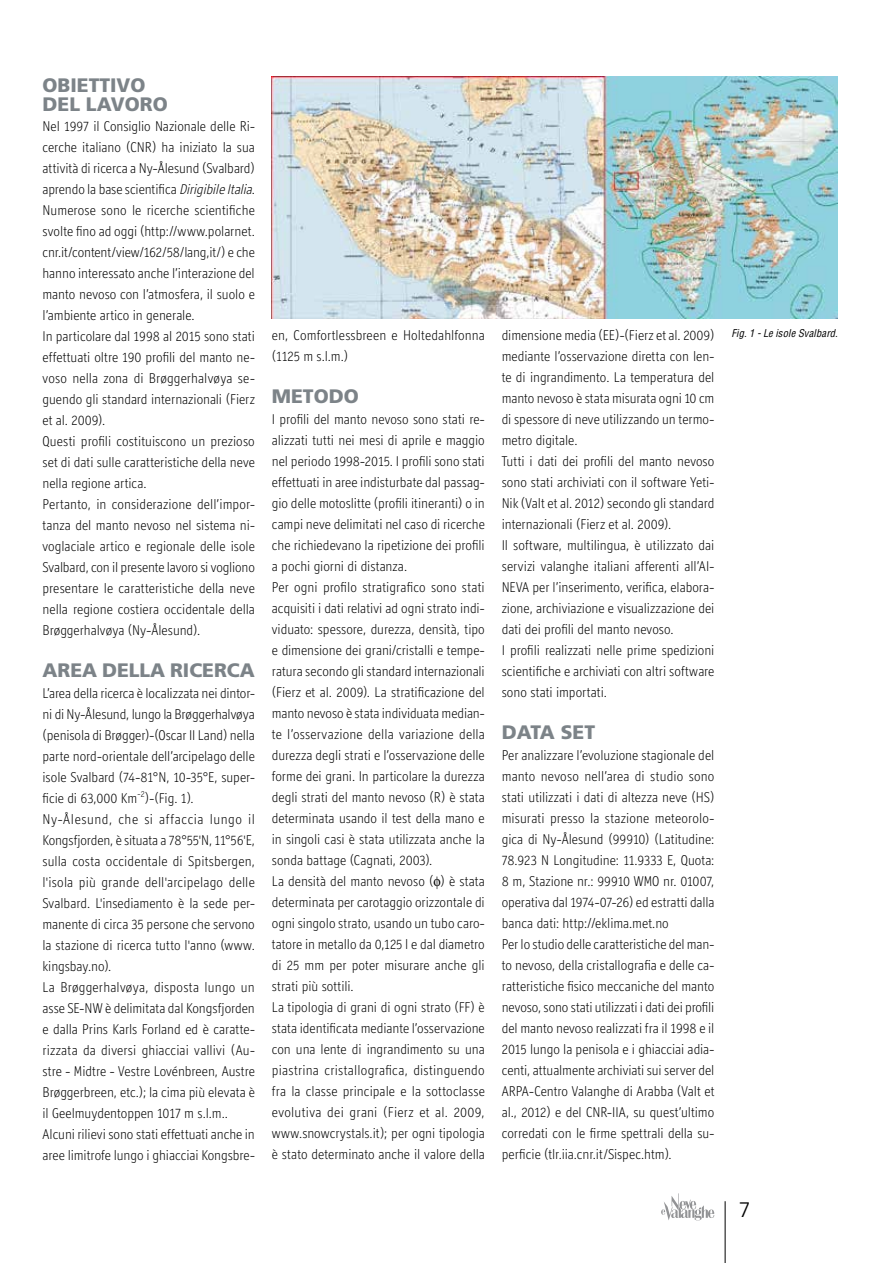
<style>
.page{position:relative;width:893px;height:1263px;background:#fff}
.page>*{position:absolute;margin:0;border:0;box-sizing:border-box;transform-origin:0 0}
.t1{font:300 21px "Frutiger";color:#000}
.t2{font:900 19.5px/19.5px "Frutiger";color:#7c8388}
.t3{font:300 14.25px/21px "Officina Display ITC";letter-spacing:.005em;color:#000}
.t4{font:italic condensed 10.5px "Helvetica";letter-spacing:.015em;color:#000}
.s1{font-style:italic}
</style>
<div class="page">
<img style="left:272px;top:77px;width:566px;height:241px">
<hr style="left:725px;top:1201px;width:1px;height:62px;background:#000">
<svg style="left:661px;top:1193px;width:53px;height:27px"></svg>
<h2 class="t2" style="left:43px;top:75px;width:127px">OBIETTIVO<br>DEL LAVORO</h2>
<p class="t3" style="left:43px;top:115px;width:214px">Nel 1997 il Consiglio Nazionale delle Ri&shy;cerche italiano (CNR) ha iniziato la sua attività di ricerca a Ny-Ålesund (Svalbard) aprendo la base scientifica <span class="s1">DirigibileItalia</span>.<br>Numerose sono le ricerche scientifiche svolte fino ad oggi (http://www.polarnet. cnr.it/content/view/162/58/lang,it/) e che hanno interessato anche l’interazione del manto nevoso con l’atmosfera, il suolo e l’ambiente artico in generale.<br>In particolare dal 1998 al 2015 sono stati effettuati oltre 190 profili del manto ne&shy;voso nella zona di Brøggerhalvøya se&shy;guendo gli standard internazionali (Fierz et al. 2009).<br>Questi profili costituiscono un prezioso set di dati sulle caratteristiche della neve nella regione artica.<br>Pertanto, in considerazione dell’impor&shy;tanza del manto nevoso nel sistema ni&shy;voglaciale artico e regionale delle isole Svalbard, con il presente lavoro si vogliono presentare le caratteristiche della neve nella regione costiera occidentale della Brøggerhalvøya (Ny-Ålesund).</p>
<h2 class="t2" style="left:43px;top:660px;width:214px">AREA DELLA RICERCA</h2>
<p class="t3" style="left:43px;top:682px;width:214px">L’area della ricerca è localizzata nei dintor&shy;ni di Ny-Ålesund, lungo la Brøggerhalvøya (penisola di Brøgger)-(Oscar II Land) nella parte nord-orientale dell’arcipelago delle isole Svalbard (74-81°N, 10-35°E, super&shy;ficie di 63,000 Km<sup>-2</sup>)-(Fig. 1).<br>Ny-Ålesund, che si affaccia lungo il Kongsfjorden, è situata a 78°55'N, 11°56'E, sulla costa occidentale di Spitsbergen, l'isola più grande dell'arcipelago delle Svalbard. L'insediamento è la sede per&shy;manente di circa 35 persone che servono la stazione di ricerca tutto l'anno (www. kingsbay.no).<br>La Brøggerhalvøya, disposta lungo un asse SE-NW è delimitata dal Kongsfjorden e dalla Prins Karls Forland ed è caratte&shy;rizzata da diversi ghiacciai vallivi (Au&shy;stre - Midtre - Vestre Lovénbreen, Austre Brøggerbreen, etc.); la cima più elevata è il Geelmuydentoppen 1017 m s.l.m..<br>Alcuni rilievi sono stati effettuati anche in aree limitrofe lungo i ghiacciai Kongsbre-</p>
<p class="t3" style="left:272px;top:324px;width:214px">en, Comfortlessbreen e Holtedahlfonna (1125 m s.l.m.)</p>
<h2 class="t2" style="left:272px;top:386px;width:88px">METODO</h2>
<p class="t3" style="left:272px;top:408px;width:214px">I profili del manto nevoso sono stati re&shy;alizzati tutti nei mesi di aprile e maggio nel periodo 1998-2015. I profili sono stati effettuati in aree indisturbate dal passag&shy;gio delle motoslitte (profili itineranti) o in campi neve delimitati nel caso di ricerche che richiedevano la ripetizione dei profili a pochi giorni di distanza.<br>Per ogni profilo stratigrafico sono stati acquisiti i dati relativi ad ogni strato indi&shy;viduato: spessore, durezza, densità, tipo e dimensione dei grani/cristalli e tempe&shy;ratura secondo gli standard internazionali (Fierz et al. 2009). La stratificazione del manto nevoso è stata individuata median&shy;te l’osservazione della variazione della durezza degli strati e l’osservazione delle forme dei grani. In particolare la durezza degli strati del manto nevoso (R) è stata determinata usando il test della mano e in singoli casi è stata utilizzata anche la sonda battage (Cagnati, 2003).<br>La densità del manto nevoso ( ) è stata determinata per carotaggio orizzontale di ogni singolo strato, usando un tubo caro&shy;tatore in metallo da 0,125 l e dal diametro di 25 mm per poter misurare anche gli strati più sottili.<br>La tipologia di grani di ogni strato (FF) è stata identificata mediante l’osservazione con una lente di ingrandimento su una piastrina cristallografica, distinguendo fra la classe principale e la sottoclasse evolutiva dei grani (Fierz et al. 2009, www.snowcrystals.it); per ogni tipologia è stato determinato anche il valore della</p>
<p class="t3" style="left:502px;top:324px;width:214px">dimensione media (EE)-(Fierz et al. 2009) mediante l’osservazione diretta con len&shy;te di ingrandimento. La temperatura del manto nevoso è stata misurata ogni 10 cm di spessore di neve utilizzando un termo&shy;metro digitale.<br>Tutti i dati dei profili del manto nevoso sono stati archiviati con il software Yeti-Nik (Valt et al. 2012) secondo gli standard internazionali (Fierz et al. 2009).<br>Il software, multilingua, è utilizzato dai servizi valanghe italiani afferenti all’AI-NEVA per l’inserimento, verifica, elabora&shy;zione, archiviazione e visualizzazione dei dati dei profili del manto nevoso.<br>I profili realizzati nelle prime spedizioni scientifiche e archiviati con altri software sono stati importati.</p>
<h2 class="t2" style="left:502px;top:722px;width:95px">DATA SET</h2>
<p class="t3" style="left:502px;top:744px;width:214px">Per analizzare l’evoluzione stagionale del manto nevoso nell’area di studio sono stati utilizzati i dati di altezza neve (HS) misurati presso la stazione meteorolo&shy;gica di Ny-Ålesund (99910) (Latitudine:<br>78.923 N Longitudine: 11.9333 E, Quota:<br>8 m, Stazione nr.: 99910 WMO nr. 01007, operativa dal 1974-07-26) ed estratti dalla banca dati: http://eklima.met.no<br>Per lo studio delle caratteristiche del man&shy;to nevoso, della cristallografia e delle ca&shy;ratteristiche fisico meccaniche del manto nevoso, sono stati utilizzati i dati dei profili del manto nevoso realizzati fra il 1998 e il 2015 lungo la penisola e i ghiacciai adia&shy;centi, attualmente archiviati sui server del ARPA-Centro Valanghe di Arabba (Valt et al., 2012) e del CNR-IIA, su quest’ultimo corredati con le firme spettrali della su&shy;perficie (tlr.iia.cnr.it/Sispec.htm).</p>
<p class="t4" style="left:731px;top:326px;width:108px">Fig. 1 - Le isole Svalbard.</p>
<h1 class="t1" style="left:739px;top:1198px;width:13px">7</h1>
</div>
